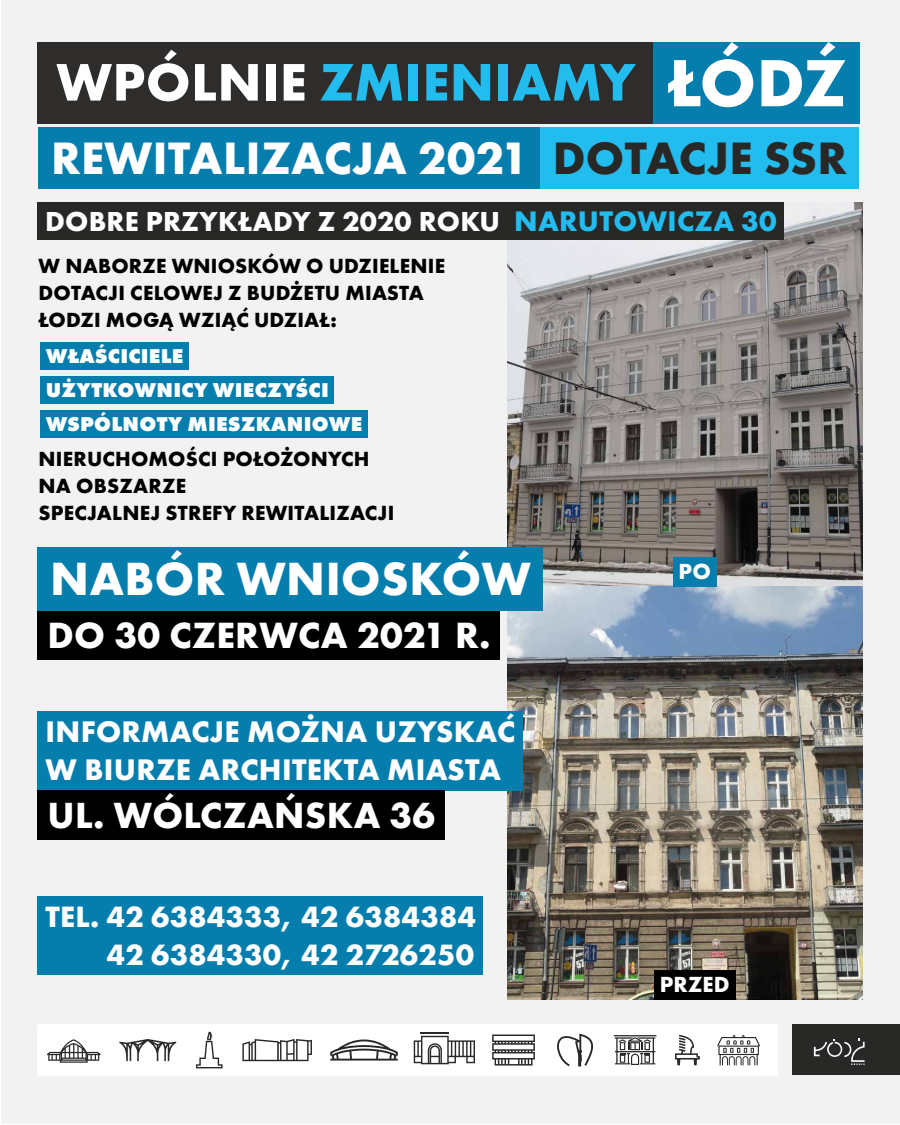
<style>
.page{position:relative;width:900px;height:1125px;background:#fff}
.page>*{position:absolute;margin:0;border:0;box-sizing:border-box;transform-origin:0 0}
.t1{font:54.82px "Futura PT Bold";letter-spacing:.01em;color:#23bcef}
.t2{font:48.38px "Futura PT Bold";letter-spacing:.01em;color:#fff}
.t3{font:47.1px "Futura PT Bold";letter-spacing:.01em;color:#fff}
.t4{font:47.1px "Futura PT Bold";letter-spacing:.01em;color:#282827}
.t5{font:37.88px "Futura PT Bold";letter-spacing:.01em;color:#fff}
.t6{font:37.72px "Futura PT Bold";letter-spacing:.01em;color:#fff}
.t7{font:30.9px/38.9px "Futura PT Bold";letter-spacing:.01em;color:#fff}
.t8{font:30.53px/38.5px "Futura PT Bold";letter-spacing:.01em;color:#fff;text-align:right}
.t9{font:28.5px "Futura PT Bold";letter-spacing:.01em;color:#fff}
.t10{font:22.73px "Futura PT Bold";letter-spacing:.01em;color:#fff}
.t11{font:21.3px/26.8px "Futura PT Bold";letter-spacing:.01em;color:#000}
.t12{font:700 20.77px/33.8px "Futura PT Extra";letter-spacing:.01em;color:#fff}
.s1{color:#fff}
.s2{font-size:69.07px;color:#fff}
.s3{font-size:29.33px;color:#23bcef}
</style>
<div class="page">
<div style="left:1px;top:1px;width:898px;height:1123px;background:#f2f2f2"></div>
<img style="left:507px;top:202px;width:355px;height:384px">
<img style="left:507px;top:586px;width:355px;height:414px">
<div style="left:792px;top:1025px;width:108px;height:50px;background:#282827"></div>
<svg style="left:814px;top:1039px;width:51px;height:26px"></svg>
<div style="left:38px;top:1024px;width:740px;height:52px;background:#fff"></div>
<svg style="left:47px;top:1039px;width:54px;height:24px"></svg>
<svg style="left:119px;top:1039px;width:57px;height:22px"></svg>
<svg style="left:196px;top:1032px;width:27px;height:36px"></svg>
<svg style="left:242px;top:1039px;width:70px;height:22px"></svg>
<svg style="left:330px;top:1039px;width:68px;height:22px"></svg>
<svg style="left:414px;top:1033px;width:61px;height:31px"></svg>
<svg style="left:492px;top:1035px;width:43px;height:31px"></svg>
<svg style="left:557px;top:1034px;width:36px;height:32px"></svg>
<svg style="left:614px;top:1035px;width:42px;height:30px"></svg>
<svg style="left:675px;top:1035px;width:25px;height:30px"></svg>
<svg style="left:717px;top:1035px;width:43px;height:30px"></svg>
<div style="left:39px;top:128px;width:501px;height:61px;background:#057eae"></div>
<div style="left:38px;top:202px;width:469px;height:38px;background:#282827"></div>
<div style="left:507px;top:202px;width:276px;height:38px;background:#282827"></div>
<div style="left:654px;top:970px;width:81px;height:30px;background:#000"></div>
<div style="left:673px;top:557px;width:43px;height:30px;background:#057eae"></div>
<div style="left:38px;top:711px;width:485px;height:79px;background:#057eae"></div>
<div style="left:38px;top:897px;width:445px;height:78px;background:#057eae"></div>
<div style="left:38px;top:790px;width:407px;height:49px;background:#000"></div>
<div style="left:540px;top:128px;width:319px;height:61px;background:#23bcef"></div>
<div style="left:40px;top:343px;width:149px;height:27px;background:#057eae"></div>
<div style="left:40px;top:376px;width:294px;height:28px;background:#057eae"></div>
<div style="left:40px;top:410px;width:328px;height:27px;background:#057eae"></div>
<div style="left:653px;top:42px;width:207px;height:81px;background:#057eae"></div>
<div style="left:38px;top:42px;width:615px;height:81px;background:#2e2d2c"></div>
<div style="left:38px;top:610px;width:462px;height:50px;background:#000"></div>
<div style="left:38px;top:548px;width:505px;height:63px;background:#057eae"></div>
<h1 class="t1" style="left:56px;top:47px;width:791px"><span class="s1">WPÓLNIE</span> ZMIENIAMY <span class="s2">ŁÓDŹ</span></h1>
<h3 class="t3" style="left:51px;top:128px;width:479px">REWITALIZACJA 2021</h3>
<h3 class="t9" style="left:45px;top:203px;width:733px">DOBRE PRZYKŁADY Z 2020 ROKU <span class="s3">NARUTOWICZA 30</span></h3>
<h3 class="t4" style="left:553px;top:128px;width:296px">DOTACJE SSR</h3>
<p class="t11" style="left:39px;top:252px;width:408px">W NABORZE WNIOSKÓW O UDZIELENIE<br>DOTACJI CELOWEJ Z BUDŻETU MIASTA<br>ŁODZI MOGĄ WZIĄĆ UDZIAŁ:</p>
<p class="t12" style="left:46px;top:339px;width:318px">WŁAŚCICIELE<br>UŻYTKOWNICY WIECZYŚCI<br>WSPÓLNOTY MIESZKANIOWE</p>
<p class="t11" style="left:39px;top:445px;width:357px">NIERUCHOMOŚCI POŁOŻONYCH<br>NA OBSZARZE<br>SPECJALNEJ STREFY REWITALIZACJI</p>
<h2 class="t2" style="left:50px;top:548px;width:482px">NABÓR WNIOSKÓW</h2>
<h3 class="t5" style="left:48px;top:611px;width:445px">DO 30 CZERWCA 2021 R.</h3>
<h3 class="t7" style="left:46px;top:711px;width:471px">INFORMACJE MOŻNA UZYSKAĆ<br>W BIURZE ARCHITEKTA MIASTA</h3>
<h3 class="t6" style="left:47px;top:791px;width:389px">UL. WÓLCZAŃSKA 36</h3>
<h3 class="t8" style="left:46px;top:897px;width:432px">TEL. 42 6384333, 42 6384384<br>42 6384330, 42 2726250</h3>
<p class="t10" style="left:679px;top:557px;width:34px">PO</p>
<p class="t10" style="left:660px;top:970px;width:71px">PRZED</p>
</div>
